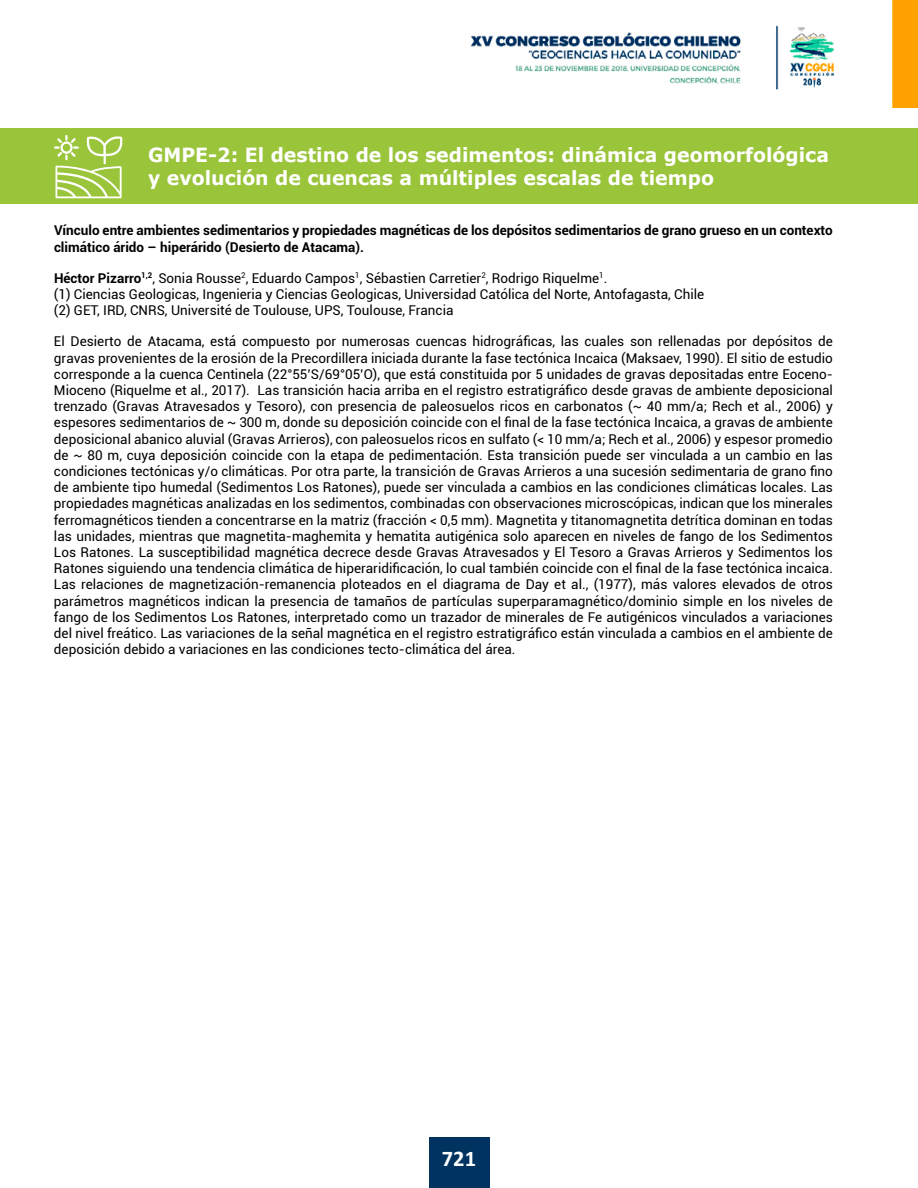
<style>
.page{position:relative;width:918px;height:1188px;background:#fff}
.page>*{position:absolute;margin:0;border:0;box-sizing:border-box;transform-origin:0 0}
.t1{font:700 22.5px "Calibri";color:#fff}
.t2{font:700 19.5px/23.4px "Verdana";color:#fff}
.t3{font:13.5px/16.2px "Roboto";color:#000}
.t4{font:700 13.5px/16.2px "Roboto";color:#000}
.s1{font-weight:700}
</style>
<div class="page">
<img style="left:470px;top:0;width:448px;height:108px">
<div style="left:429px;top:1138px;width:60px;height:50px;background:#00335f"></div>
<div style="left:0;top:128px;width:918px;height:75px;background:#9ac43a"></div>
<svg style="left:54px;top:135px;width:69px;height:63px"></svg>
<h2 class="t2" style="left:148px;top:142px;width:682px">GMPE-2: El destino de los sedimentos: dinámica geomorfológica y evolución de cuencas a múltiples escalas de tiempo</h2>
<p class="t4" style="left:54px;top:222px;width:780px">Vínculo entre ambientes sedimentarios y propiedades magnéticas de los depósitos sedimentarios de grano grueso en un contexto climático árido – hiperárido (Desierto de Atacama).</p>
<p class="t3" style="left:54px;top:269px;width:652px"><span class="s1">Héctor Pizarro</span><sup>1,2</sup>, Sonia Rousse<sup>2</sup>, Eduardo Campos<sup>1</sup>, Sébastien Carretier<sup>2</sup>, Rodrigo Riquelme<sup>1</sup>.<br>(1) Ciencias Geologicas, Ingenieria y Ciencias Geologicas, Universidad Católica del Norte, Antofagasta, Chile (2) GET, IRD, CNRS, Université de Toulouse, UPS, Toulouse, Francia</p>
<p class="t3" style="left:54px;top:333px;width:780px;text-align:justify">El Desierto de Atacama, está compuesto por numerosas cuencas hidrográficas, las cuales son rellenadas por depósitos de gravas provenientes de la erosión de la Precordillera iniciada durante la fase tectónica Incaica (Maksaev, 1990). El sitio de estudio corresponde a la cuenca Centinela (22°55’S/69°05’O), que está constituida por 5 unidades de gravas depositadas entre Eoceno-Mioceno (Riquelme et al., 2017). Las transición hacia arriba en el registro estratigráfico desde gravas de ambiente deposicional trenzado (Gravas Atravesados y Tesoro), con presencia de paleosuelos ricos en carbonatos (~ 40 mm/a; Rech et al., 2006) y espesores sedimentarios de ~ 300 m, donde su deposición coincide con el final de la fase tectónica Incaica, a gravas de ambiente deposicional abanico aluvial (Gravas Arrieros), con paleosuelos ricos en sulfato (&lt; 10 mm/a; Rech et al., 2006) y espesor promedio de ~ 80 m, cuya deposición coincide con la etapa de pedimentación. Esta transición puede ser vinculada a un cambio en las condiciones tectónicas y/o climáticas. Por otra parte, la transición de Gravas Arrieros a una sucesión sedimentaria de grano fino de ambiente tipo humedal (Sedimentos Los Ratones), puede ser vinculada a cambios en las condiciones climáticas locales. Las propiedades magnéticas analizadas en los sedimentos, combinadas con observaciones microscópicas, indican que los minerales ferromagnéticos tienden a concentrarse en la matriz (fracción &lt; 0,5 mm). Magnetita y titanomagnetita detrítica dominan en todas las unidades, mientras que magnetita-maghemita y hematita autigénica solo aparecen en niveles de fango de los Sedimentos Los Ratones. La susceptibilidad magnética decrece desde Gravas Atravesados y El Tesoro a Gravas Arrieros y Sedimentos los Ratones siguiendo una tendencia climática de hiperaridificación, lo cual también coincide con el final de la fase tectónica incaica.<br>Las relaciones de magnetización-remanencia ploteados en el diagrama de Day et al., (1977), más valores elevados de otros parámetros magnéticos indican la presencia de tamaños de partículas superparamagnético/dominio simple en los niveles de fango de los Sedimentos Los Ratones, interpretado como un trazador de minerales de Fe autigénicos vinculados a variaciones del nivel freático. Las variaciones de la señal magnética en el registro estratigráfico están vinculada a cambios en el ambiente de deposición debido a variaciones en las condiciones tecto-climática del área.</p>
<h1 class="t1" style="left:442px;top:1143px;width:36px">721</h1>
</div>
